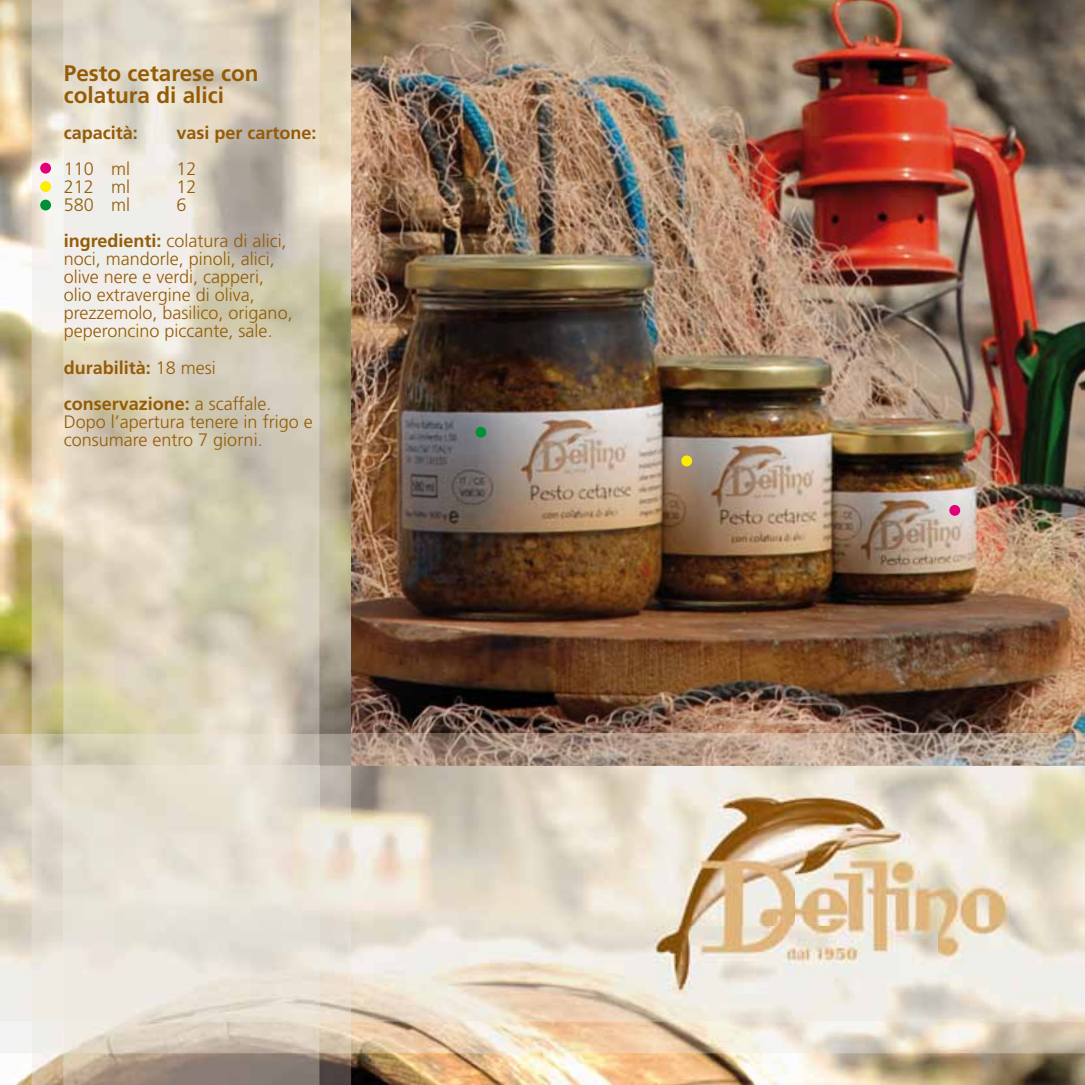
<style>
.page{position:relative;width:1085px;height:1085px;background:#fff}
.page>*{position:absolute;margin:0;border:0;box-sizing:border-box;transform-origin:0 0}
.t1{font:700 22.5px/22.5px "Frutiger";color:#945c06}
.t2{font:300 18px/18px "Frutiger";color:#945c06}
.t3{font:700 18px/36px "Frutiger";color:#945c06}
.s1{font-weight:700}
.s2{font-weight:300}
</style>
<div class="page">
<img style="left:0;top:0;width:1084px;height:1084px">
<img style="left:351px;top:0;width:733px;height:733px">
<img style="left:32px;top:0;width:319px;height:1084px">
<img style="left:64px;top:0;width:255px;height:1084px">
<img style="left:0;top:733px;width:1084px;height:319px">
<img style="left:32px;top:733px;width:319px;height:319px">
<img style="left:64px;top:733px;width:255px;height:319px">
<img style="left:0;top:765px;width:1084px;height:255px">
<img style="left:32px;top:765px;width:319px;height:255px">
<img style="left:64px;top:765px;width:255px;height:255px">
<img style="left:654px;top:793px;width:354px;height:199px">
<div style="left:40px;top:163px;width:11px;height:10px;background:#e2007a;border-radius:50%"></div>
<div style="left:40px;top:181px;width:11px;height:11px;background:#ffed00;border-radius:50%"></div>
<div style="left:40px;top:200px;width:11px;height:10px;background:#009037;border-radius:50%"></div>
<div style="left:949px;top:505px;width:11px;height:10px;background:#e2007a;border-radius:50%"></div>
<div style="left:681px;top:455px;width:11px;height:11px;background:#ffed00;border-radius:50%"></div>
<div style="left:475px;top:426px;width:11px;height:11px;background:#009037;border-radius:50%"></div>
<p class="t1" style="left:64px;top:61px;width:196px">Pesto cetarese con colatura di alici</p>
<p class="t3" style="left:64px;top:115px;width:76px">capacità:</p>
<p class="t3" style="left:176px;top:115px;width:142px">vasi per cartone:</p>
<p class="t2" style="left:64px;top:160px;width:68px">110 ml</p>
<p class="t2" style="left:176px;top:160px;width:22px">12</p>
<p class="t2" style="left:64px;top:178px;width:68px">212 ml</p>
<p class="t2" style="left:176px;top:178px;width:22px">12</p>
<p class="t2" style="left:64px;top:196px;width:68px">580 ml</p>
<p class="t2" style="left:64px;top:187px;width:224px;line-height:36px;text-indent:112px">6 <span class="s1">ingredienti:</span> colatura di alici,</p>
<p class="t2" style="left:64px;top:250px;width:230px">noci, mandorle, pinoli, alici, olive nere e verdi, capperi, olio extravergine di oliva, prezzemolo, basilico, origano, peperoncino piccante, sale.</p>
<p class="t3" style="left:64px;top:349px;width:209px">durabilità: <span class="s2">18 mesi </span>conservazione: <span class="s2">a scaffale.</span></p>
<p class="t2" style="left:64px;top:412px;width:250px">Dopo l’apertura tenere in frigo e consumare entro 7 giorni.</p>
</div>
